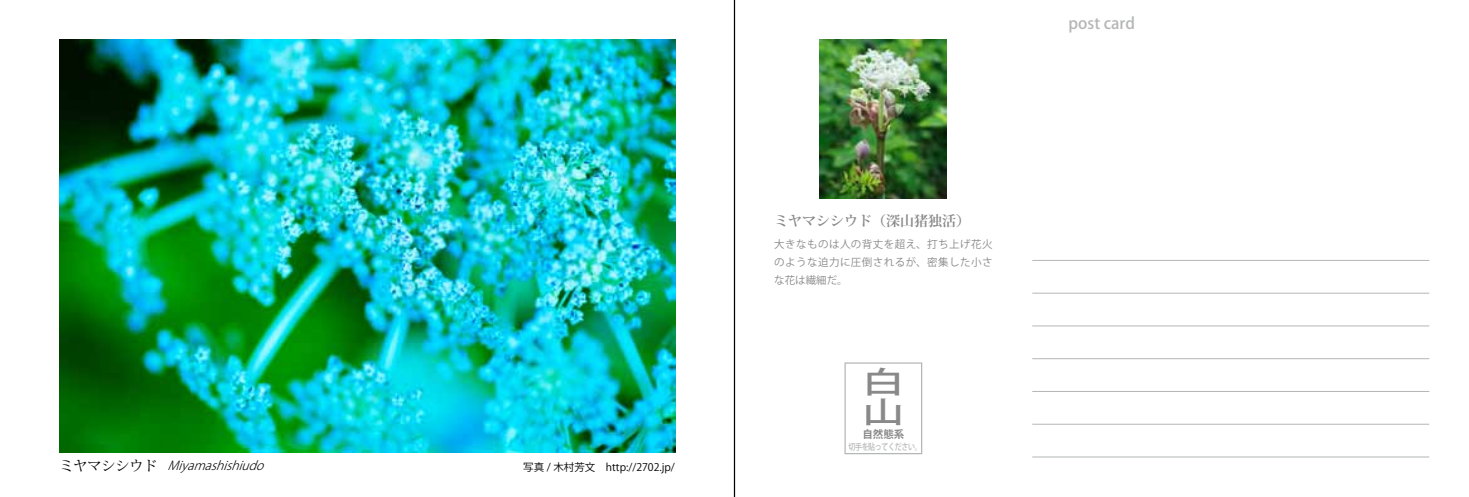
<style>
.page{position:relative;width:1469px;height:497px;background:#fff}
.page>*{position:absolute;margin:0;border:0;box-sizing:border-box;transform-origin:0 0}
.t1{font:500 29.75px "Koz Go Std";color:#898989;scale:1.4 1}
.t2{font:500 15.75px "Koz Go Std";color:#b5b6b6}
.t3{font:700 14px "Koz Min Std";color:#898989}
.t4{font:italic 300 12.25px "Koz Go Std";color:#000}
.t5{font:10.5px/18.4px "Koz Go Std";letter-spacing:.045em;color:#898989;text-align:justify}
.t6{font:10.5px "Koz Go Std";color:#000}
.t7{font:700 10.5px "Koz Go Std";color:#898989}
.t8{font:500 8.75px "Koz Go Std";letter-spacing:-.05em;color:#b5b6b6;scale:.8 1}
.s1{font-family:"Koz Min Std";font-weight:400;font-style:normal;font-size:14px}
</style>
<div class="page">
<hr style="left:1032px;top:260px;width:397px;height:1px;background:#b5b6b6">
<hr style="left:1032px;top:292px;width:397px;height:1px;background:#b5b6b6">
<hr style="left:1032px;top:325px;width:397px;height:1px;background:#b5b6b6">
<hr style="left:1032px;top:358px;width:397px;height:1px;background:#b5b6b6">
<hr style="left:1032px;top:390px;width:397px;height:1px;background:#b5b6b6">
<hr style="left:1032px;top:423px;width:397px;height:1px;background:#b5b6b6">
<hr style="left:1032px;top:456px;width:397px;height:1px;background:#b5b6b6">
<div style="left:844px;top:362px;width:78px;height:91px;border:1px solid #b5b6b6"></div>
<hr style="left:734px;top:0;width:1px;height:496px;background:#000">
<img style="left:60px;top:40px;width:615px;height:412px">
<img style="left:820px;top:40px;width:126px;height:158px">
<p class="t4" style="left:60px;top:457px;width:211px"><span class="s1">ミヤマシシウド</span> Miyamashishiudo</p>
<p class="t6" style="left:523px;top:460px;width:153px">写真 / 木村芳文　http://2702.jp/</p>
<h3 class="t3" style="left:774px;top:211px;width:197px">ミヤマシシウド（深山猪独活）</h3>
<p class="t5" style="left:774px;top:234px;width:220px">大きなものは人の背丈を超え、打ち上げ花火のような迫力に圧倒されるが、密集した小さな花は繊細だ。</p>
<h1 class="t1" style="left:862px;top:363px;width:31px">白</h1>
<p class="t7" style="left:862px;top:427px;width:43px">自然態系</p>
<h1 class="t1" style="left:862px;top:393px;width:31px">山</h1>
<p class="t8" style="left:848px;top:440px;width:93px">切手を貼ってください。</p>
<h2 class="t2" style="left:1068px;top:13px;width:68px">post card</h2>
</div>
